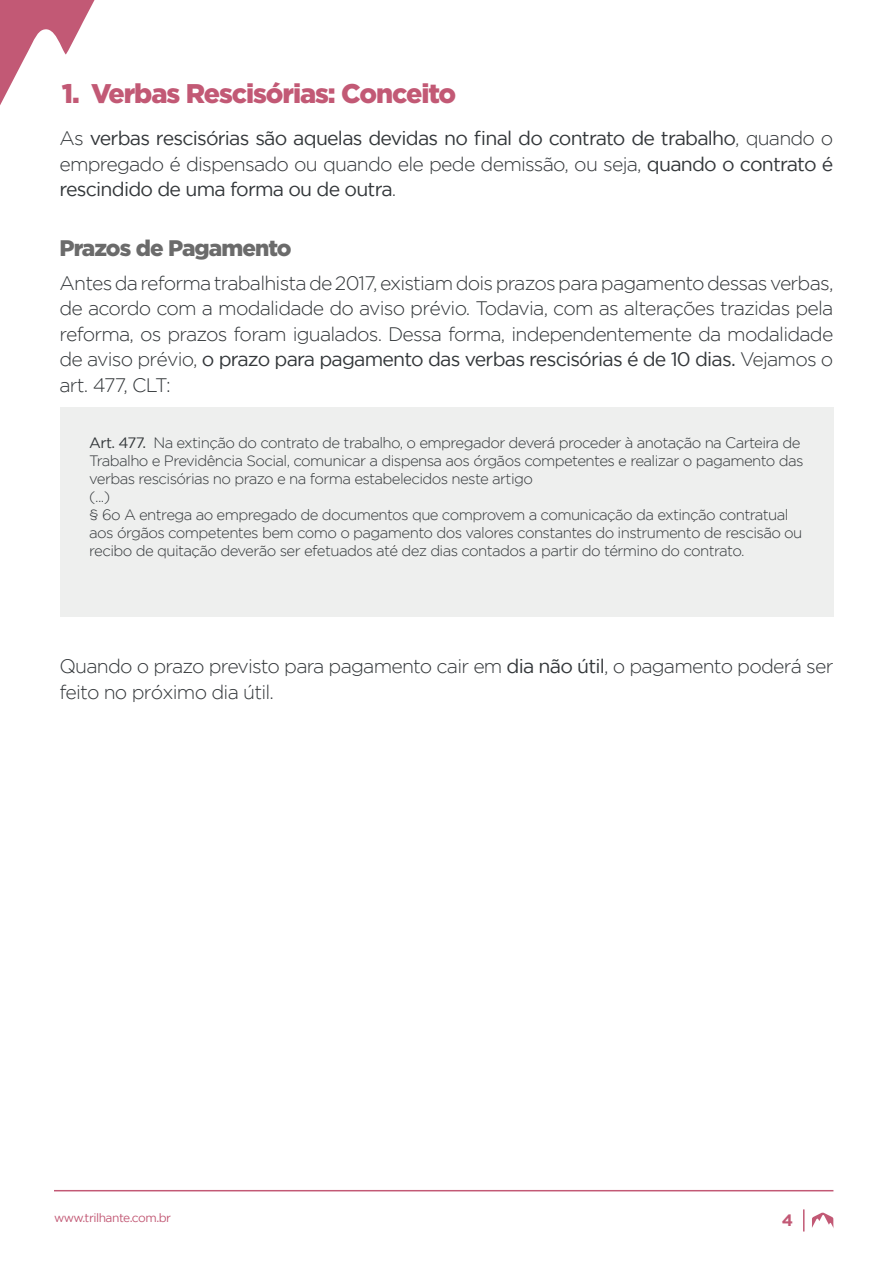
<style>
.page{position:relative;width:893px;height:1263px;background:#fff}
.page>*{position:absolute;margin:0;border:0;box-sizing:border-box;transform-origin:0 0}
.t1{font:900 27px "Gotham";letter-spacing:-.04em;color:#c25975}
.Título_3{font:900 22.5px "Gotham";letter-spacing:-.04em;color:#6b6b6b}
.Parágrafo_Texto{font:300 19.5px/25.5px "Gotham";letter-spacing:-.04em;color:#33373a;text-align:justify}
.Parágrafo_Texto-2{font:19.5px/25.5px "Gotham";letter-spacing:-.04em;color:#33373a;text-align:justify}
.Parágrafo_Texto-3{font:700 16.5px "Gotham";color:#c25975}
.t2{font:300 15px/18px "Gotham";letter-spacing:-.04em;color:#33373a}
.t3{font:12px "Gotham";letter-spacing:-.04em;color:#c25975}
.s1{font-weight:300}
.s2{font-weight:400}
</style>
<div class="page">
<svg style="left:0;top:0;width:95px;height:105px"></svg>
<svg style="left:803px;top:1209px;width:1px;height:22px"></svg>
<svg style="left:812px;top:1212px;width:22px;height:16px"></svg>
<hr style="left:54px;top:1190px;width:779px;height:1px;background:#c25975">
<div style="left:60px;top:407px;width:773px;height:210px;background:#eeefee"></div>
<p class="t1" style="left:62px;top:77px;width:396px">1. Verbas Rescisórias: Conceito</p>
<p class="Parágrafo_Texto-2" style="left:60px;top:125px;width:775px"><span class="s1">As</span> verbas rescisórias são aquelas devidas no final do contrato de trabalho<span class="s1">, quando o empregado é dispensado ou quando ele pede demissão, ou seja,</span> quando o contrato é rescindido de uma forma ou de outra<span class="s1">.</span></p>
<p class="Título_3" style="left:60px;top:235px;width:234px">Prazos de Pagamento</p>
<p class="Parágrafo_Texto" style="left:60px;top:270px;width:775px">Antes da reforma trabalhista de 2017, existiam dois prazos para pagamento dessas verbas, de acordo com a modalidade do aviso prévio. Todavia, com as alterações trazidas pela reforma, os prazos foram igualados. Dessa forma, independentemente da modalidade de aviso prévio, <span class="s2">o prazo para pagamento das verbas rescisórias é de 10 dias.</span> Vejamos o art. 477, CLT:</p>
<p class="t2" style="left:89px;top:433px;width:716px"><span class="s2">Art. 477.</span> Na extinção do contrato de trabalho, o empregador deverá proceder à anotação na Carteira de Trabalho e Previdência Social, comunicar a dispensa aos órgãos competentes e realizar o pagamento das verbas rescisórias no prazo e na forma estabelecidos neste artigo<br>(...)<br>§ 6o A entrega ao empregado de documentos que comprovem a comunicação da extinção contratual aos órgãos competentes bem como o pagamento dos valores constantes do instrumento de rescisão ou recibo de quitação deverão ser efetuados até dez dias contados a partir do término do contrato.</p>
<p class="Parágrafo_Texto" style="left:60px;top:653px;width:775px">Quando o prazo previsto para pagamento cair em <span class="s2">dia não útil</span>, o pagamento poderá ser feito no próximo dia útil.</p>
<p class="t3" style="left:54px;top:1211px;width:119px">www.trilhante.com.br</p>
<p class="Parágrafo_Texto-3" style="left:782px;top:1211px;width:13px">4</p>
</div>
